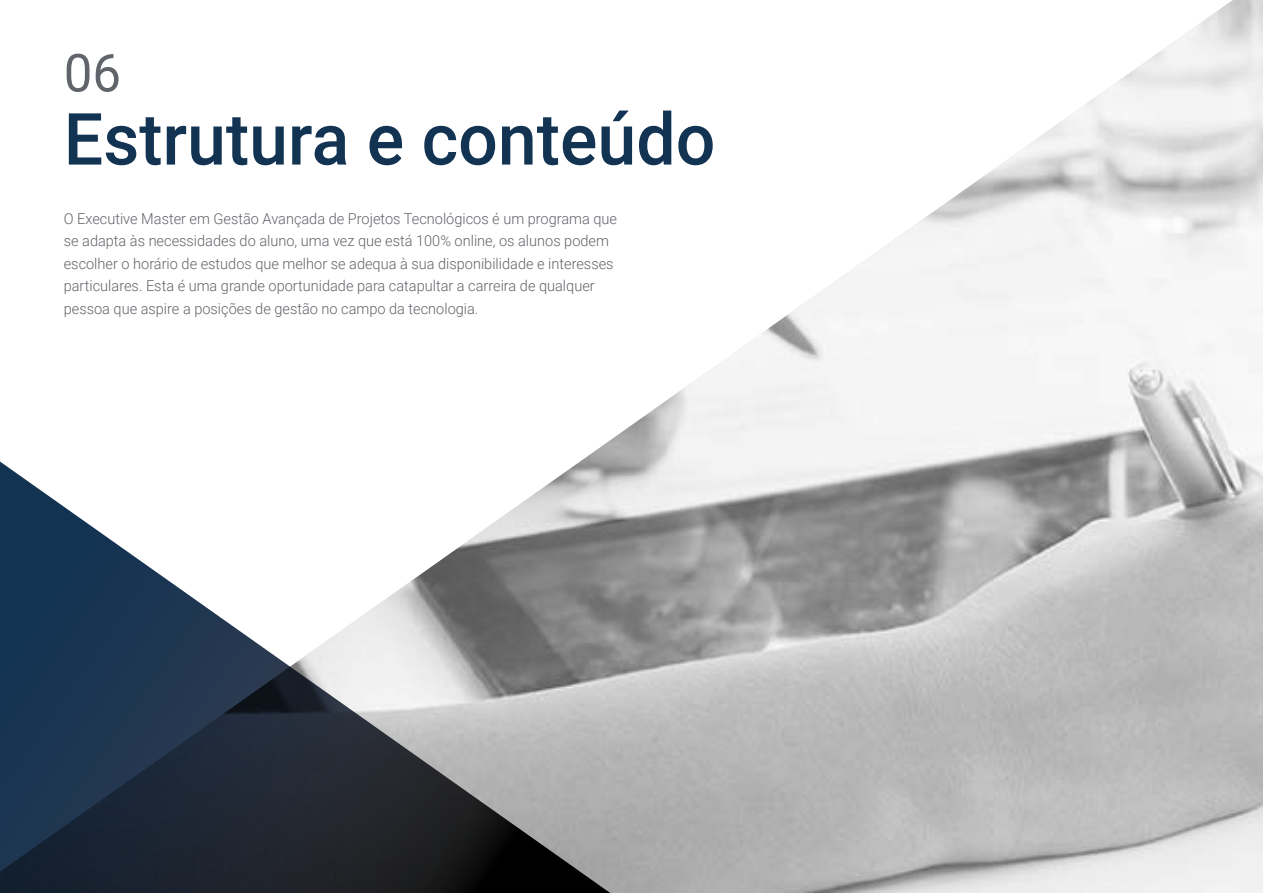
<style>
.page{position:relative;width:1263px;height:893px;background:#fff}
.page>*{position:absolute;margin:0;border:0;box-sizing:border-box;transform-origin:0 0}
.t1{font:500 72px "Roboto";color:#123352}
.t2{font:52.5px "Roboto";color:#61646a}
.t3{font:300 15px/22.5px "Roboto";color:#61646a}
</style>
<div class="page">
<img style="left:602px;top:0;width:661px;height:893px">
<svg style="left:0;top:446px;width:640px;height:447px"></svg>
<h2 class="t2" style="left:64px;top:36px;width:59px">06</h2>
<h1 class="t1" style="left:64px;top:89px;width:653px">Estrutura e conteúdo</h1>
<p class="t3" style="left:64px;top:207px;width:555px">O Executive Master em Gestão Avançada de Projetos Tecnológicos é um programa que se adapta às necessidades do aluno, uma vez que está 100% online, os alunos podem escolher o horário de estudos que melhor se adequa à sua disponibilidade e interesses particulares. Esta é uma grande oportunidade para catapultar a carreira de qualquer pessoa que aspire a posições de gestão no campo da tecnologia.</p>
</div>
